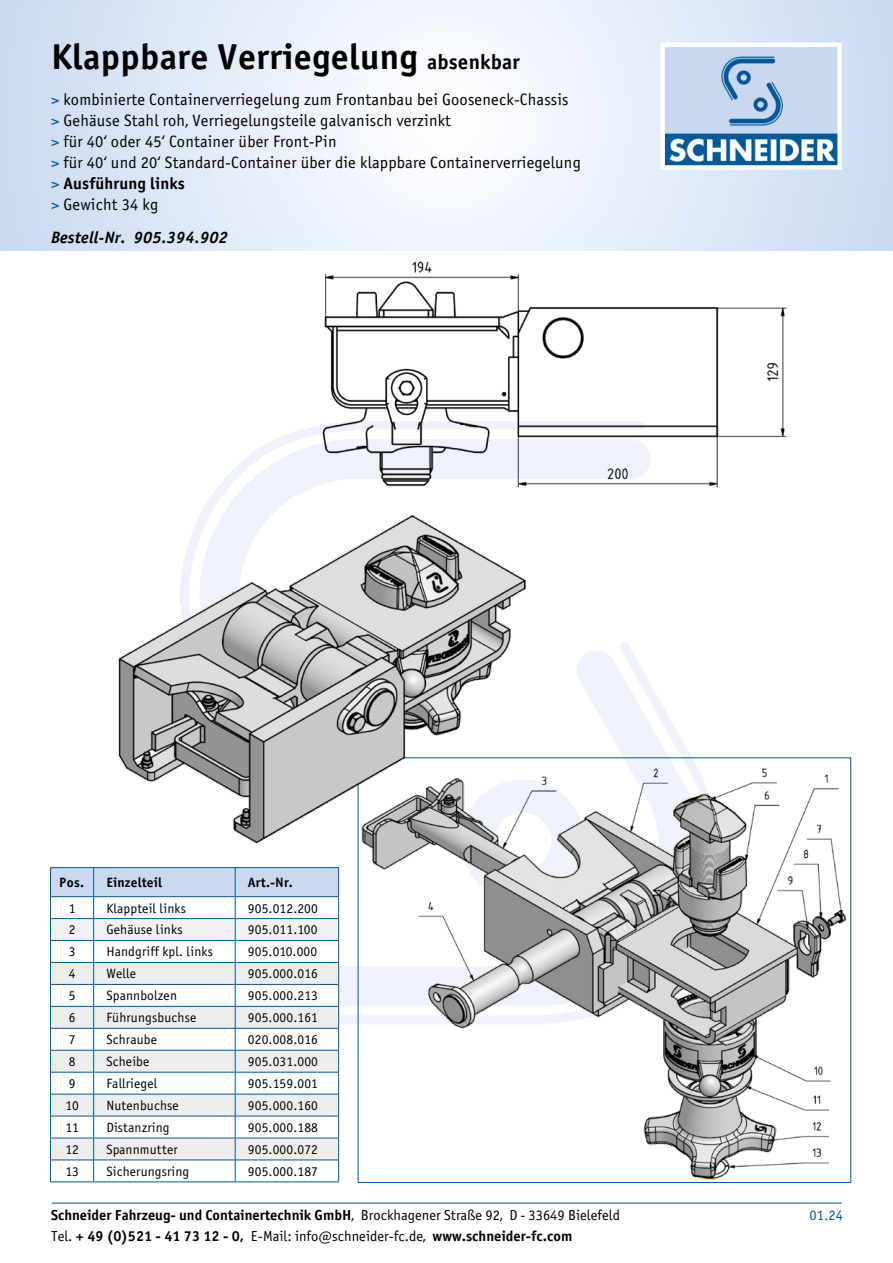
<style>
.page{position:relative;width:893px;height:1263px;background:#fff}
.page>*{position:absolute;margin:0;border:0;box-sizing:border-box;transform-origin:0 0}
.t1{font:36px "Officina Sans Bold ITC";letter-spacing:.01em;color:#000}
.t2{font:16.5px/21px "Officina Sans Book ITC";letter-spacing:.01em;color:#000}
.t3{font:italic 16.5px "Officina Sans Bold ITC";letter-spacing:.01em;color:#000}
.t4{font:16.5px "Officina Sans Bold ITC";letter-spacing:.01em;color:#000}
.t5{font:14.55px "Officina Sans Bold ITC";color:#000}
.t6{font:14.55px "Officina Sans Book ITC";color:#005a9a}
.t7{font:13.5px "Officina Sans Book ITC";letter-spacing:.01em;color:#000}
.t8{font:13.5px "Officina Sans Bold ITC";letter-spacing:.01em;color:#000}
.s1{font-size:21px}
.s2{color:#005a9a}
.s3{font-family:"Officina Sans Book ITC";color:#005a9a}
.s4{font-family:"Officina Sans Book ITC"}
</style>
<div class="page">
<svg style="left:0;top:0;width:893px;height:251px"></svg>
<img style="left:665px;top:48px;width:172px;height:117px">
<div style="left:660px;top:43px;width:182px;height:127px;border:4px solid #fff"></div>
<hr style="left:52px;top:1203px;width:790px;height:1px;background:#005a9a">
<hr style="left:50px;top:867px;width:44px;height:1px;background:#005a9a">
<hr style="left:50px;top:1181px;width:44px;height:1px;background:#005a9a">
<hr style="left:94px;top:867px;width:141px;height:1px;background:#005a9a">
<hr style="left:94px;top:1181px;width:141px;height:1px;background:#005a9a">
<hr style="left:235px;top:867px;width:104px;height:1px;background:#005a9a">
<svg style="left:50px;top:868px;width:289px;height:313px"></svg>
<hr style="left:235px;top:1181px;width:104px;height:1px;background:#005a9a">
<img style="left:360px;top:774px;width:486px;height:406px">
<img style="left:118px;top:261px;width:669px;height:582px">
<h1 class="t1" style="left:51px;top:34px;width:470px">Klappbare Verriegelung <span class="s1">absenkbar</span></h1>
<p class="t2" style="left:51px;top:89px;width:531px"><span class="s2">&gt;</span> kombinierte Containerverriegelung zum Frontanbau bei Gooseneck-Chassis <span class="s2">&gt;</span> Gehäuse Stahl roh, Verriegelungsteile galvanisch verzinkt<br><span class="s2">&gt;</span> für 40‘ oder 45‘ Container über Front-Pin<br><span class="s2">&gt;</span> für 40‘ und 20‘ Standard-Container über die klappbare Containerverriegelung</p>
<p class="t4" style="left:51px;top:173px;width:135px"><span class="s3">&gt;</span> Ausführung links</p>
<p class="t2" style="left:51px;top:194px;width:109px"><span class="s2">&gt;</span> Gewicht 34 kg</p>
<p class="t3" style="left:51px;top:227px;width:178px">Bestell-Nr. 905.394.902</p>
<p class="t8" style="left:59px;top:874px;width:26px">Pos.</p>
<p class="t8" style="left:106px;top:874px;width:57px">Einzelteil</p>
<p class="t8" style="left:248px;top:874px;width:46px">Art.-Nr.</p>
<p class="t7" style="left:69px;top:900px;width:8px">1</p>
<p class="t7" style="left:106px;top:900px;width:81px">Klappteil links</p>
<p class="t7" style="left:248px;top:900px;width:71px">905.012.200</p>
<p class="t7" style="left:69px;top:922px;width:8px">2</p>
<p class="t7" style="left:106px;top:922px;width:78px">Gehäuse links</p>
<p class="t7" style="left:248px;top:922px;width:71px">905.011.100</p>
<p class="t7" style="left:69px;top:944px;width:8px">3</p>
<p class="t7" style="left:106px;top:944px;width:108px">Handgriff kpl. links</p>
<p class="t7" style="left:248px;top:944px;width:71px">905.010.000</p>
<p class="t7" style="left:69px;top:966px;width:8px">4</p>
<p class="t7" style="left:106px;top:966px;width:31px">Welle</p>
<p class="t7" style="left:248px;top:966px;width:72px">905.000.016</p>
<p class="t7" style="left:69px;top:988px;width:8px">5</p>
<p class="t7" style="left:106px;top:988px;width:72px">Spannbolzen</p>
<p class="t7" style="left:248px;top:988px;width:72px">905.000.213</p>
<p class="t7" style="left:69px;top:1010px;width:8px">6</p>
<p class="t7" style="left:106px;top:1010px;width:91px">Führungsbuchse</p>
<p class="t7" style="left:248px;top:1010px;width:72px">905.000.161</p>
<p class="t7" style="left:69px;top:1032px;width:8px">7</p>
<p class="t7" style="left:106px;top:1032px;width:52px">Schraube</p>
<p class="t7" style="left:248px;top:1032px;width:72px">020.008.016</p>
<p class="t7" style="left:69px;top:1054px;width:8px">8</p>
<p class="t7" style="left:106px;top:1054px;width:45px">Scheibe</p>
<p class="t7" style="left:248px;top:1054px;width:72px">905.031.000</p>
<p class="t7" style="left:69px;top:1076px;width:8px">9</p>
<p class="t7" style="left:106px;top:1076px;width:53px">Fallriegel</p>
<p class="t7" style="left:248px;top:1076px;width:72px">905.159.001</p>
<p class="t7" style="left:65px;top:1098px;width:15px">10</p>
<p class="t7" style="left:106px;top:1098px;width:74px">Nutenbuchse</p>
<p class="t7" style="left:248px;top:1098px;width:72px">905.000.160</p>
<p class="t7" style="left:65px;top:1119px;width:15px">11</p>
<p class="t7" style="left:106px;top:1119px;width:65px">Distanzring</p>
<p class="t7" style="left:248px;top:1119px;width:72px">905.000.188</p>
<p class="t7" style="left:65px;top:1141px;width:15px">12</p>
<p class="t7" style="left:106px;top:1141px;width:73px">Spannmutter</p>
<p class="t7" style="left:248px;top:1141px;width:72px">905.000.072</p>
<p class="t7" style="left:65px;top:1163px;width:15px">13</p>
<p class="t7" style="left:106px;top:1163px;width:85px">Sicherungsring</p>
<p class="t7" style="left:248px;top:1163px;width:72px">905.000.187</p>
<p class="t5" style="left:51px;top:1206px;width:570px">Schneider Fahrzeug- und Containertechnik GmbH<span class="s4">, Brockhagener Straße 92, D - 33649 Bielefeld</span></p>
<p class="t6" style="left:810px;top:1206px;width:35px">01.24</p>
<p class="t5" style="left:51px;top:1227px;width:523px"><span class="s4">Tel.</span> + 49 (0)521 - 41 73 12 - 0, <span class="s4">E-Mail: info@schneider-fc.de,</span> www.schneider-fc.com</p>
</div>
